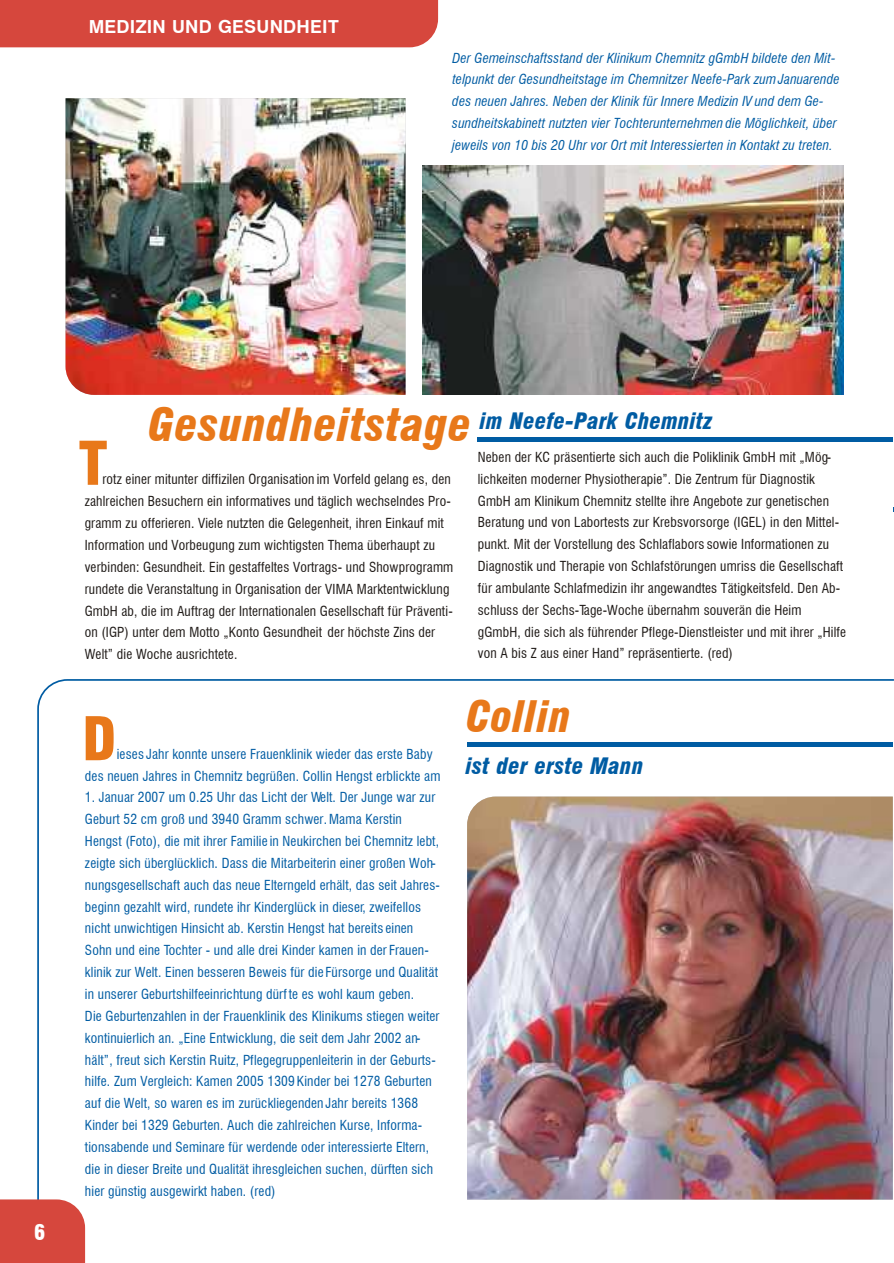
<style>
.page{position:relative;width:894px;height:1263px;background:#fff}
.page>*{position:absolute;margin:0;border:0;box-sizing:border-box;transform-origin:0 0}
.t1{font:58.65px "Swis 721 Blk Cn BT";color:#e8781a}
.t2{font:italic 42.3px "Swis 721 Blk Cn BT";letter-spacing:.015em;color:#e8781a}
.t3{font:italic 22.2px "Swis 721 Blk Cn BT";letter-spacing:.015em;color:#005ca3}
.t4{font:21px "Swis 721 Blk Cn BT";color:#fff}
.t5{font:700 18px "Swis 721 BT";letter-spacing:.015em;color:#fff}
.t6{font:13.5px/21.9px "Swis 721 Cn BT";letter-spacing:.015em;color:#005ca3}
.t7{font:13.5px/21.9px "Swis 721 Cn BT";letter-spacing:.01em;color:#1f1a17}
.t8{font:italic 13.5px/21.9px "Swis 721 Cn BT";letter-spacing:.01em;color:#005ca3}
.s1{font-size:44.7px;color:#e8781a}
</style>
<div class="page">
<img style="left:423px;top:165px;width:420px;height:230px">
<svg style="left:37px;top:679px;width:857px;height:520px"></svg>
<div style="left:0;top:1199px;width:85px;height:64px;background:#d6473d"></div>
<img style="left:66px;top:98px;width:340px;height:297px">
<div style="left:0;top:0;width:438px;height:47px;background:#d6473d"></div>
<hr style="left:467px;top:743px;width:426px;height:4px;background:#005ca3">
<div style="left:477px;top:437px;width:416px;height:5px;background:#005ca3"></div>
<img style="left:467px;top:797px;width:426px;height:403px">
<h3 class="t5" style="left:89px;top:19px;width:252px">MEDIZIN UND GESUNDHEIT</h3>
<p class="t8" style="left:452px;top:48px;width:389px">Der Gemeinschaftsstand der Klinikum Chemnitz gGmbH bildete den Mit&shy;telpunkt der Gesundheitstage im Chemnitzer Neefe-Park zum Januarende des neuen Jahres. Neben der Klinik für Innere Medizin IV und dem Ge&shy;sundheitskabinett nutzten vier Tochterunternehmen die Möglichkeit, über jeweils von 10 bis 20 Uhr vor Ort mit Interessierten in Kontakt zu treten.</p>
<h3 class="t4" style="left:34px;top:1224px;width:13px">6</h3>
<h3 class="t3" style="left:148px;top:412px;width:566px"><span class="s1">Gesundheitstage</span> im Neefe-Park Chemnitz</h3>
<h1 class="t1" style="left:79px;top:440px;width:30px">T</h1>
<p class="t7" style="left:478px;top:447px;width:370px">Neben der KC präsentierte sich auch die Poliklinik GmbH mit „Mög&shy;lichkeiten moderner Physiotherapie”. Die Zentrum für Diagnostik GmbH am Klinikum Chemnitz stellte ihre Angebote zur genetischen Beratung und von Labortests zur Krebsvorsorge (IGEL) in den Mittel&shy;punkt. Mit der Vorstellung des Schlaflabors sowie Informationen zu Diagnostik und Therapie von Schlafstörungen umriss die Gesellschaft für ambulante Schlafmedizin ihr angewandtes Tätigkeitsfeld. Den Ab&shy;schluss der Sechs-Tage-Woche übernahm souverän die Heim gGmbH, die sich als führender Pflege-Dienstleister und mit ihrer „Hilfe von A bis Z aus einer Hand” repräsentierte. (red)</p>
<h2 class="t2" style="left:466px;top:700px;width:106px">Collin</h2>
<h3 class="t3" style="left:466px;top:757px;width:179px">ist der erste Mann</h3>
<p class="t7" style="left:85px;top:470px;width:370px;text-indent:18px">rotz einer mitunter diffizilen Organisation im Vorfeld gelang es, den zahlreichen Besuchern ein informatives und täglich wechselndes Pro&shy;gramm zu offerieren. Viele nutzten die Gelegenheit, ihren Einkauf mit Information und Vorbeugung zum wichtigsten Thema überhaupt zu verbinden: Gesundheit. Ein gestaffeltes Vortrags- und Showprogramm rundete die Veranstaltung in Organisation der VIMA Marktentwicklung GmbH ab, die im Auftrag der Internationalen Gesellschaft für Präventi&shy;on (IGP) unter dem Motto „Konto Gesundheit der höchste Zins der Welt” die Woche ausrichtete.</p>
<h1 class="t1" style="left:82px;top:716px;width:36px">D</h1>
<p class="t6" style="left:85px;top:744px;width:357px;text-indent:32px">ieses Jahr konnte unsere Frauenklinik wieder das erste Baby des neuen Jahres in Chemnitz begrüßen. Collin Hengst erblickte am</p>
<p class="t6" style="left:85px;top:788px;width:357px">1. Januar 2007 um 0.25 Uhr das Licht der Welt. Der Junge war zur Geburt 52 cm groß und 3940 Gramm schwer. Mama Kerstin Hengst (Foto), die mit ihrer Familie in Neukirchen bei Chemnitz lebt, zeigte sich überglücklich. Dass die Mitarbeiterin einer großen Woh&shy;nungsgesellschaft auch das neue Elterngeld erhält, das seit Jahres&shy;beginn gezahlt wird, rundete ihr Kinderglück in dieser, zweifellos nicht unwichtigen Hinsicht ab. Kerstin Hengst hat bereits einen Sohn und eine Tochter - und alle drei Kinder kamen in der Frauen&shy;klinik zur Welt. Einen besseren Beweis für die Fürsorge und Qualität in unserer Geburtshilfeeinrichtung dürf te es wohl kaum geben.<br>Die Geburtenzahlen in der Frauenklinik des Klinikums stiegen weiter kontinuierlich an. „Eine Entwicklung, die seit dem Jahr 2002 an&shy;hält”, freut sich Kerstin Ruitz, Pflegegruppenleiterin in der Geburts&shy;hilfe. Zum Vergleich: Kamen 2005 1309 Kinder bei 1278 Geburten auf die Welt, so waren es im zurückliegenden Jahr bereits 1368<br>Kinder bei 1329 Geburten. Auch die zahlreichen Kurse, Informa&shy;tionsabende und Seminare für werdende oder interessierte Eltern, die in dieser Breite und Qualität ihresgleichen suchen, dürften sich hier günstig ausgewirkt haben. (red)</p>
</div>
